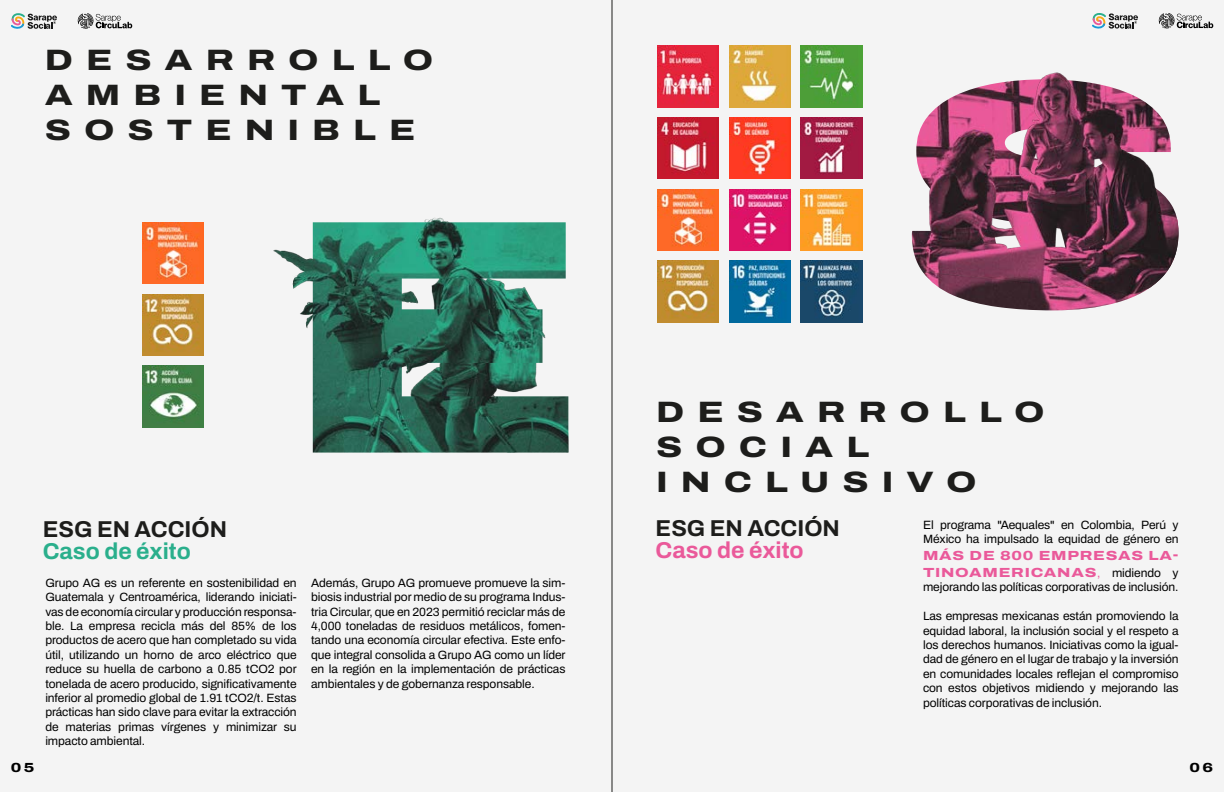
<style>
.page{position:relative;width:1224px;height:792px;background:#f4f4f4}
.page>*{position:absolute;margin:0;border:0;box-sizing:border-box;transform-origin:0 0}
.t1{font:800 29.5px/35px "Archivo Semi Expanded";letter-spacing:.39em;color:#1d1d1b;scale:1.14 1}
.t2{font:700 23px "Archivo";color:#1d1d1b}
.t3{font:700 23px "Archivo";color:#2aaf8c}
.t4{font:700 23px "Archivo";color:#ea599a}
.t5{font:800 13.2px/16.8px "Archivo Semi Expanded";letter-spacing:.05em;color:#ea599a;scale:1.14 1}
.t6{font:800 13.2px "Archivo Semi Expanded";color:#000;scale:1.14 1}
.t7{font:12px/14.4px "Archivo";letter-spacing:-.005em;color:#000;text-align:justify}
.s1{font-family:"Archivo";font-weight:400;font-size:12px}
.s2{font-family:"Archivo";font-weight:400;font-size:12px;color:#000}
</style>
<div class="page">
<img style="left:273px;top:217px;width:176px;height:235px">
<img style="left:313px;top:222px;width:255px;height:231px">
<img style="left:912px;top:72px;width:267px;height:238px">
<img style="left:142px;top:366px;width:62px;height:61px">
<img style="left:142px;top:222px;width:62px;height:62px">
<img style="left:142px;top:294px;width:62px;height:62px">
<img style="left:801px;top:189px;width:61px;height:62px">
<img style="left:657px;top:189px;width:62px;height:62px">
<img style="left:657px;top:261px;width:62px;height:61px">
<img style="left:729px;top:261px;width:62px;height:61px">
<img style="left:801px;top:261px;width:61px;height:61px">
<img style="left:657px;top:46px;width:62px;height:61px">
<img style="left:729px;top:46px;width:61px;height:61px">
<img style="left:801px;top:46px;width:61px;height:61px">
<img style="left:657px;top:118px;width:62px;height:61px">
<img style="left:729px;top:118px;width:61px;height:61px">
<img style="left:801px;top:118px;width:61px;height:61px">
<img style="left:729px;top:189px;width:61px;height:62px">
<svg style="left:11px;top:13px;width:46px;height:16px"></svg>
<svg style="left:78px;top:13px;width:54px;height:16px"></svg>
<svg style="left:1092px;top:13px;width:46px;height:16px"></svg>
<svg style="left:1159px;top:13px;width:54px;height:15px"></svg>
<hr style="left:612px;top:0;width:1px;height:792px;background:#1d1e1b">
<h1 class="t1" style="left:45px;top:42px;width:342px">DESARROLLO<br>AMBIENTAL<br>SOSTENIBLE</h1>
<h2 class="t2" style="left:43px;top:511px;width:186px">ESG EN ACCIÓN</h2>
<h2 class="t3" style="left:43px;top:534px;width:150px">Caso de éxito</h2>
<p class="t7" style="left:45px;top:576px;width:253px">Grupo AG es un referente en sostenibilidad en Guatemala y Centroamérica, liderando iniciati&shy;vas de economía circular y producción responsa&shy;ble. La empresa recicla más del 85% de los productos de acero que han completado su vida útil, utilizando un horno de arco eléctrico que reduce su huella de carbono a 0.85 tCO2 por tonelada de acero producido, significativamente inferior al promedio global de 1.91 tCO2/t. Estas prácticas han sido clave para evitar la extracción de materias primas vírgenes y minimizar su impacto ambiental.</p>
<p class="t7" style="left:311px;top:576px;width:256px">Además, Grupo AG promueve promueve la sim&shy;biosis industrial por medio de su programa Indus&shy;tria Circular, que en 2023 permitió reciclar más de 4,000 toneladas de residuos metálicos, fomen&shy;tando una economía circular efectiva. Este enfo&shy;que integral consolida a Grupo AG como un líder en la región en la implementación de prácticas ambientales y de gobernanza responsable.</p>
<h1 class="t1" style="left:656px;top:394px;width:342px">DESARROLLO<br>SOCIAL<br>INCLUSIVO</h1>
<h2 class="t2" style="left:656px;top:510px;width:186px">ESG EN ACCIÓN</h2>
<h2 class="t4" style="left:656px;top:532px;width:150px">Caso de éxito</h2>
<p class="t7" style="left:923px;top:518px;width:257px">El programa "Aequales" en Colombia, Perú y<br>México ha impulsado la equidad de género en</p>
<p class="t5" style="left:923px;top:547px;width:226px">MÁS DE 800 EMPRESAS LA-<br>TINOAMERICANAS<span class="s1">,</span> <span class="s2">midiendo y</span></p>
<p class="t7" style="left:923px;top:580px;width:257px">mejorando las políticas corporativas de inclusión.</p>
<p class="t7" style="left:923px;top:609px;width:257px">Las empresas mexicanas están promoviendo la equidad laboral, la inclusión social y el respeto a los derechos humanos. Iniciativas como la igual&shy;dad de género en el lugar de trabajo y la inversión en comunidades locales reflejan el compromiso con estos objetivos midiendo y mejorando las políticas corporativas de inclusión.</p>
<p class="t6" style="left:11px;top:758px;width:22px">05</p>
<p class="t6" style="left:1190px;top:758px;width:22px">06</p>
</div>
